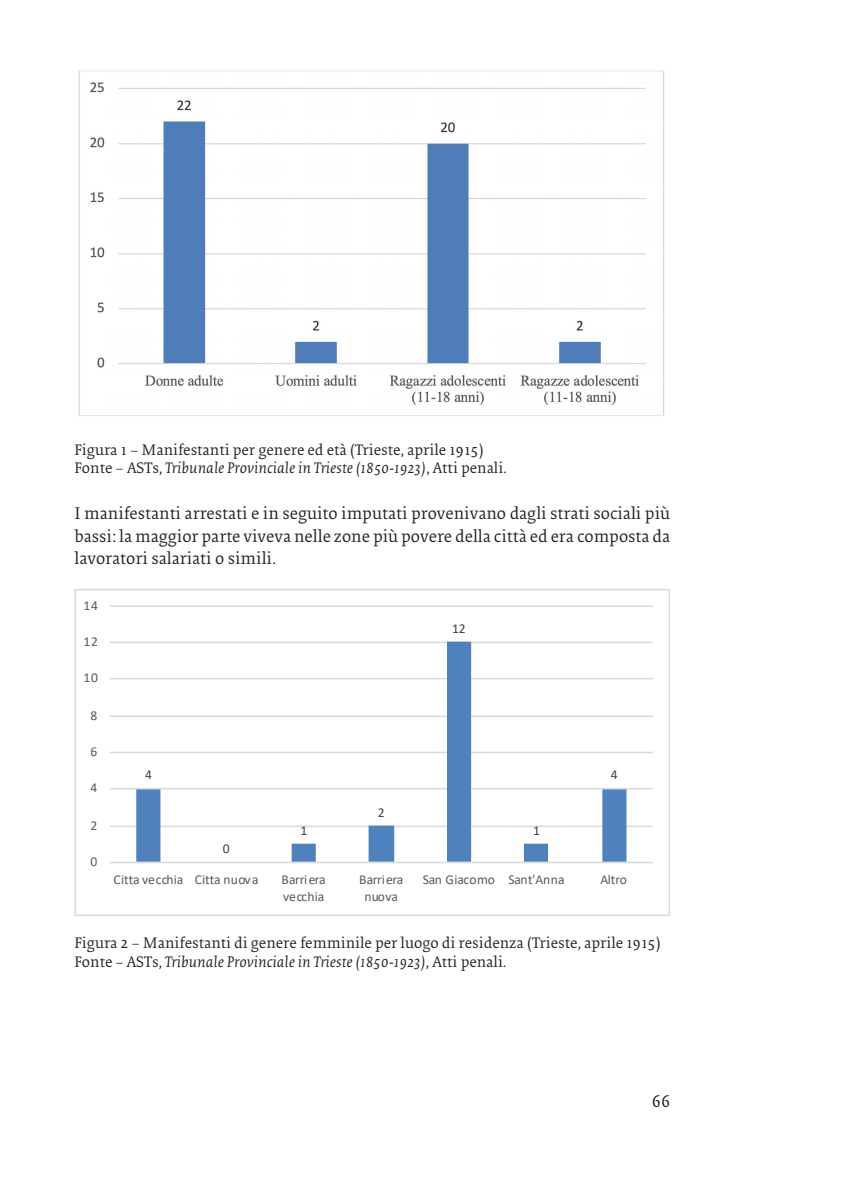
<style>
.page{position:relative;width:844px;height:1191px;background:#fff}
.page>*{position:absolute;margin:0;border:0;box-sizing:border-box;transform-origin:0 0}
.txt_primo_rientro{font:17.5px/22.8px "Collis Roman Txt";color:#231f20;text-align:justify}
.t1{font:17.5px "Collis Roman Tab";color:#231f20}
.didascalia{font:15.75px "Collis Roman Txt";color:#231f20}
.didascalia-2{font:15.75px "Collis Italic Txt";color:#231f20}
.t2{font:13.65px/16.6px "Calibri";letter-spacing:-.005em;color:#595959}
.t3{font:13.65px "Calibri";color:#404040}
.s1{font-family:"Collis Roman Txt"}
</style>
<div class="page">
<img style="left:78px;top:70px;width:586px;height:346px">
<hr style="left:110px;top:825px;width:542px;height:2px;background:#d9d9d9">
<hr style="left:110px;top:788px;width:542px;height:1px;background:#d9d9d9">
<hr style="left:110px;top:751px;width:542px;height:2px;background:#d9d9d9">
<hr style="left:110px;top:715px;width:542px;height:2px;background:#d9d9d9">
<hr style="left:110px;top:678px;width:542px;height:1px;background:#d9d9d9">
<hr style="left:110px;top:641px;width:542px;height:2px;background:#d9d9d9">
<hr style="left:110px;top:605px;width:542px;height:2px;background:#d9d9d9">
<svg style="left:136px;top:641px;width:490px;height:220px"></svg>
<hr style="left:110px;top:861px;width:542px;height:2px;background:#d9d9d9">
<div style="left:74px;top:589px;width:596px;height:327px;border:2px solid #d9d9d9"></div>
<p class="didascalia" style="left:74px;top:441px;width:411px">Figura 1 – Manifestanti per genere ed età (Trieste, aprile 1915)</p>
<p class="didascalia-2" style="left:74px;top:460px;width:433px"><span class="s1">Fonte – ASTs,</span> Tribunale Provinciale in Trieste (1850-1923)<span class="s1">, Atti penali.</span></p>
<p class="txt_primo_rientro" style="left:74px;top:502px;width:597px">I manifestanti arrestati e in seguito imputati provenivano dagli strati sociali più bassi: la maggior parte viveva nelle zone più povere della città ed era composta da lavoratori salariati o simili.</p>
<p class="t2" style="left:83px;top:597px;width:16px">14</p>
<p class="t2" style="left:83px;top:633px;width:16px">12</p>
<p class="t2" style="left:83px;top:669px;width:16px">10</p>
<p class="t2" style="left:90px;top:707px;width:8px">8</p>
<p class="t2" style="left:90px;top:743px;width:8px">6</p>
<p class="t2" style="left:90px;top:779px;width:8px">4</p>
<p class="t2" style="left:90px;top:817px;width:8px">2</p>
<p class="t2" style="left:90px;top:853px;width:8px">0</p>
<p class="t3" style="left:145px;top:765px;width:8px">4</p>
<p class="t3" style="left:223px;top:838px;width:8px">0</p>
<p class="t3" style="left:300px;top:820px;width:8px">1</p>
<p class="t3" style="left:452px;top:618px;width:15px">12</p>
<p class="t3" style="left:378px;top:802px;width:8px">2</p>
<p class="t3" style="left:533px;top:820px;width:8px">1</p>
<p class="t3" style="left:610px;top:765px;width:8px">4</p>
<p class="t2" style="left:113px;top:871px;width:146px">Citta vecchia Citta nuova</p>
<p class="t2" style="left:281px;top:871px;width:46px">Barriera vecchia</p>
<p class="t2" style="left:359px;top:871px;width:46px;text-align:center">Barriera nuova</p>
<p class="t2" style="left:423px;top:871px;width:143px">San Giacomo Sant'Anna</p>
<p class="t2" style="left:600px;top:871px;width:28px">Altro</p>
<p class="didascalia" style="left:74px;top:935px;width:587px">Figura 2 – Manifestanti di genere femminile per luogo di residenza (Trieste, aprile 1915)</p>
<p class="didascalia-2" style="left:74px;top:954px;width:433px"><span class="s1">Fonte – ASTs,</span> Tribunale Provinciale in Trieste (1850-1923)<span class="s1">, Atti penali.</span></p>
<p class="t1" style="left:651px;top:1092px;width:20px">66</p>
</div>
